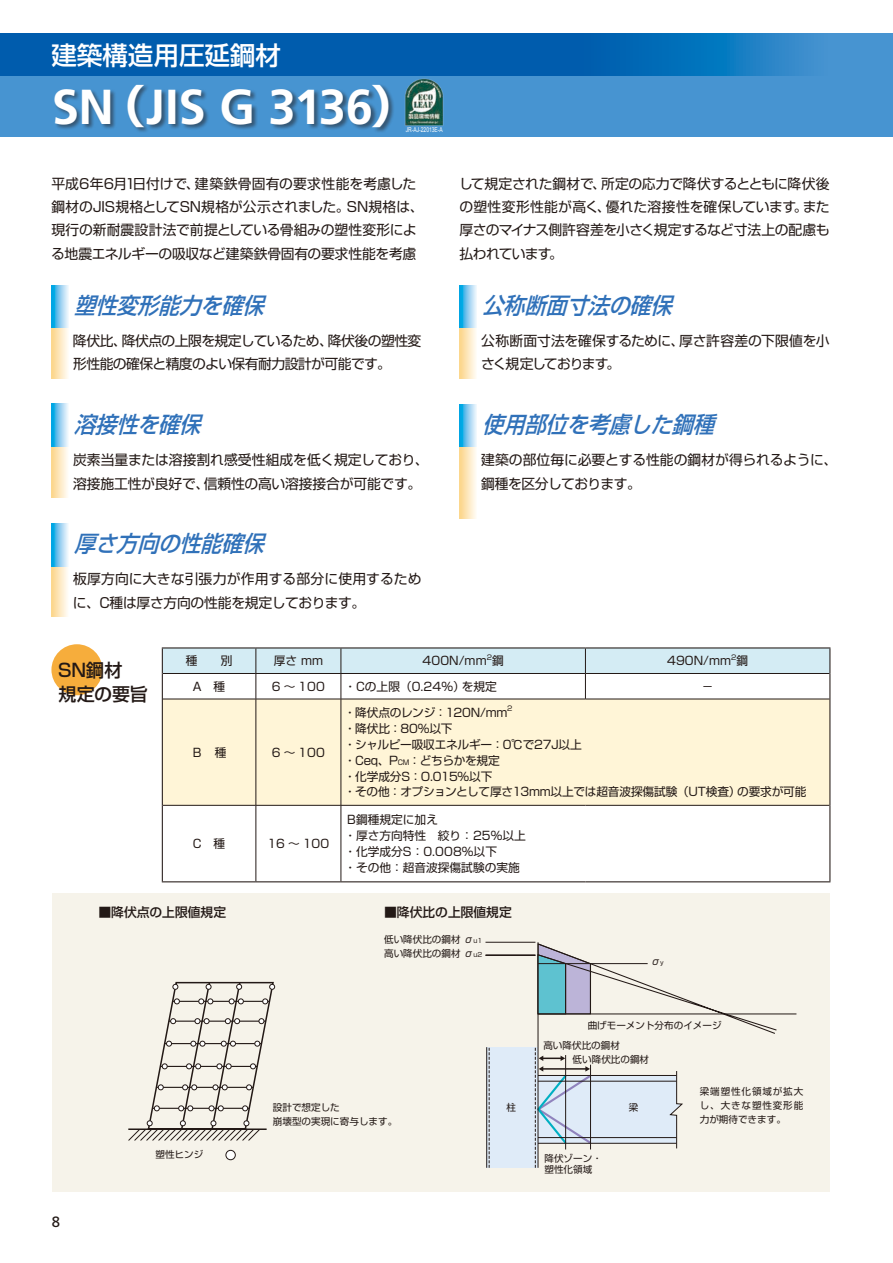
<style>
.page{position:relative;width:893px;height:1263px;background:#fff}
.page>*{position:absolute;margin:0;border:0;box-sizing:border-box;transform-origin:0 0}
.t1{font:700 49.05px "Frutiger";letter-spacing:-.01em;color:#fff}
.t2{font:500 25.5px "Shin Go Pro";color:#fff}
.t3{font:italic 500 22.65px "Shin Go";color:#3071b9;scale:.93 1}
.t4{font:500 18px/23.4px "Shin Go";letter-spacing:-.005em;color:#231916}
.t5{font:14.85px "Frutiger";color:#231916}
.t6{font:13.8px/23.4px "Shin Go";letter-spacing:-.02em;color:#231916}
.t7{font:13.8px/23.4px "Shin Go";letter-spacing:-.04em;color:#231916}
.t8{font:13.8px/23.4px "Shin Go";color:#231916}
.t9{font:12.75px "Shin Go Medium 83 pv RKSJ H";color:#231916}
.t10{font:11.7px/15.9px "Shin Go";letter-spacing:-.01em;color:#231916}
.t11{font:11.7px "Shin Go";letter-spacing:-.03em;color:#231916}
.t12{font:9.6px/13.8px "Shin Go regular 83 pv RKSJ H";color:#231916}
.t13{font:7.05px "Shin Go";color:#231916}
.t14{font:6.75px "Arial";color:#fff;scale:.73 1}
.s1{font-family:"Shin Go Pro";font-size:44.7px}
.s2{font-size:7.05px}
.s3{font-size:6.45px}
</style>
<div class="page">
<div style="left:0;top:34px;width:893px;height:102px;background:#4794d1"></div>
<svg style="left:0;top:34px;width:804px;height:41px;background:#0362b1"></svg>
<div style="left:52px;top:893px;width:778px;height:299px;background:#f6f3ea"></div>
<div style="left:163px;top:700px;width:666px;height:105px;background:#fff5d7"></div>
<hr style="left:162px;top:647px;width:94px;height:1px;background:#231916">
<hr style="left:256px;top:647px;width:85px;height:1px;background:#231916">
<hr style="left:341px;top:647px;width:244px;height:1px;background:#231916">
<hr style="left:585px;top:647px;width:245px;height:1px;background:#231916">
<hr style="left:162px;top:699px;width:1px;height:106px;background:#231916">
<hr style="left:829px;top:699px;width:1px;height:106px;background:#231916">
<hr style="left:162px;top:805px;width:1px;height:76px;background:#231916">
<hr style="left:829px;top:805px;width:1px;height:76px;background:#231916">
<hr style="left:162px;top:881px;width:94px;height:1px;background:#231916">
<hr style="left:256px;top:881px;width:85px;height:1px;background:#231916">
<hr style="left:341px;top:881px;width:244px;height:1px;background:#231916">
<hr style="left:585px;top:881px;width:245px;height:1px;background:#231916">
<svg style="left:162px;top:648px;width:668px;height:51px"></svg>
<hr style="left:163px;top:699px;width:93px;height:1px;background:#231916">
<hr style="left:256px;top:699px;width:85px;height:1px;background:#231916">
<hr style="left:256px;top:699px;width:1px;height:106px;background:#231916">
<hr style="left:341px;top:699px;width:244px;height:1px;background:#231916">
<hr style="left:341px;top:699px;width:1px;height:106px;background:#231916">
<hr style="left:585px;top:699px;width:244px;height:1px;background:#231916">
<hr style="left:163px;top:805px;width:93px;height:1px;background:#231916">
<hr style="left:256px;top:805px;width:85px;height:1px;background:#231916">
<hr style="left:256px;top:805px;width:1px;height:76px;background:#231916">
<hr style="left:341px;top:805px;width:244px;height:1px;background:#231916">
<hr style="left:341px;top:805px;width:1px;height:76px;background:#231916">
<hr style="left:585px;top:805px;width:244px;height:1px;background:#231916">
<svg style="left:128px;top:981px;width:147px;height:160px"></svg>
<hr style="left:538px;top:1013px;width:258px;height:1px;background:#231916">
<hr style="left:485px;top:955px;width:50px;height:1px;background:#231916">
<hr style="left:485px;top:954px;width:50px;height:1px;background:#231916">
<hr style="left:485px;top:942px;width:50px;height:1px;background:#231916">
<hr style="left:538px;top:942px;width:1px;height:226px;background:#231916">
<svg style="left:537px;top:942px;width:241px;height:93px"></svg>
<svg style="left:486px;top:1046px;width:197px;height:122px"></svg>
<div style="left:226px;top:1150px;width:9px;height:10px;background:#fff;border-radius:50%"></div>
<div style="left:226px;top:1150px;width:10px;height:10px;border:1px solid #231916;border-radius:50%"></div>
<svg style="left:460px;top:328px;width:16px;height:51px"></svg>
<svg style="left:51px;top:446px;width:17px;height:51px"></svg>
<svg style="left:51px;top:566px;width:17px;height:51px"></svg>
<svg style="left:52px;top:328px;width:16px;height:51px"></svg>
<svg style="left:460px;top:447px;width:16px;height:72px"></svg>
<svg style="left:460px;top:285px;width:17px;height:43px"></svg>
<svg style="left:51px;top:404px;width:17px;height:42px"></svg>
<svg style="left:51px;top:523px;width:17px;height:43px"></svg>
<svg style="left:52px;top:285px;width:17px;height:43px"></svg>
<svg style="left:460px;top:404px;width:17px;height:43px"></svg>
<div style="left:51px;top:644px;width:51px;height:51px;background:#f6ad3c;border-radius:50%"></div>
<div style="left:54px;top:84px;width:341px;height:49px;background:#231916;opacity:.5"></div>
<img style="left:397px;top:75px;width:54px;height:51px">
<h2 class="t2" style="left:51px;top:34px;width:231px">建築構造用圧延鋼材</h2>
<h1 class="t1" style="left:52px;top:78px;width:365px">SN<span class="s1">（</span>JIS G 3136<span class="s1">）</span></h1>
<p class="t14" style="left:406px;top:125px;width:52px">JR-AJ-22013E-A</p>
<p class="t6" style="left:51px;top:171px;width:374px">平成6年6月1日付けで、建築鉄骨固有の要求性能を考慮した鋼材のJIS規格としてSN規格が公示されました。SN規格は、現行の新耐震設計法で前提としている骨組みの塑性変形による地震エネルギーの吸収など建築鉄骨固有の要求性能を考慮</p>
<p class="t6" style="left:459px;top:171px;width:372px;text-align:justify">して規定された鋼材で、所定の応力で降伏するとともに降伏後の塑性変形性能が高く、優れた溶接性を確保しています。また厚さのマイナス側許容差を小さく規定するなど寸法上の配慮も払われています。</p>
<h3 class="t3" style="left:74px;top:290px;width:213px">塑性変形能力を確保</h3>
<p class="t7" style="left:73px;top:328px;width:350px">降伏比、降伏点の上限を規定しているため、降伏後の塑性変形性能の確保と精度のよい保有耐力設計が可能です。</p>
<h3 class="t3" style="left:74px;top:410px;width:145px">溶接性を確保</h3>
<p class="t6" style="left:73px;top:448px;width:357px">炭素当量または溶接割れ感受性組成を低く規定しており、溶接施工性が良好で、信頼性の高い溶接接合が可能です。</p>
<h3 class="t3" style="left:74px;top:528px;width:213px">厚さ方向の性能確保</h3>
<p class="t8" style="left:73px;top:566px;width:350px">板厚方向に大きな引張力が作用する部分に使用するために、C種は厚さ方向の性能を規定しております。</p>
<h3 class="t3" style="left:482px;top:290px;width:213px">公称断面寸法の確保</h3>
<p class="t6" style="left:481px;top:328px;width:350px">公称断面寸法を確保するために、厚さ許容差の下限値を小さく規定しております。</p>
<h3 class="t3" style="left:482px;top:410px;width:258px">使用部位を考慮した鋼種</h3>
<p class="t6" style="left:481px;top:448px;width:358px">建築の部位毎に必要とする性能の鋼材が得られるように、鋼種を区分しております。</p>
<h3 class="t4" style="left:58px;top:658px;width:91px">SN鋼材<br>規定の要旨</h3>
<p class="t10" style="left:186px;top:652px;width:48px">種　　別</p>
<p class="t10" style="left:274px;top:652px;width:51px">厚さ mm</p>
<p class="t10" style="left:423px;top:652px;width:66px">400N/mm</p>
<p class="t13" style="left:487px;top:652px;width:7px">2</p>
<p class="t10" style="left:492px;top:652px;width:13px">鋼</p>
<p class="t10" style="left:667px;top:652px;width:66px">490N/mm</p>
<p class="t13" style="left:731px;top:652px;width:7px">2</p>
<p class="t10" style="left:736px;top:652px;width:13px">鋼</p>
<p class="t10" style="left:193px;top:678px;width:34px">A　種</p>
<p class="t10" style="left:272px;top:678px;width:55px">6 〜 100</p>
<p class="t10" style="left:344px;top:678px;width:154px">・Cの上限（0.24%）を規定</p>
<p class="t10" style="left:702px;top:678px;width:13px">−</p>
<p class="t10" style="left:192px;top:743px;width:37px">Ｂ　種</p>
<p class="t10" style="left:272px;top:743px;width:55px">6 〜 100</p>
<p class="t10" style="left:193px;top:835px;width:34px">C　種</p>
<p class="t10" style="left:267px;top:835px;width:63px">16 〜 100</p>
<p class="t11" style="left:344px;top:704px;width:165px">・降伏点のレンジ：120N/mm</p>
<p class="t13" style="left:507px;top:704px;width:7px">2</p>
<p class="t10" style="left:344px;top:720px;width:464px">・降伏比：80%以下<br>・シャルピー吸収エネルギー：0℃で27J以上<br>・Ceq、P<span class="s2">CM</span>：どちらかを規定<br>・化学成分S：O.015%以下<br>・その他：オプションとして厚さ13mm以上では超音波探傷試験（UT検査）の要求が可能</p>
<p class="t10" style="left:344px;top:811px;width:183px">B鋼種規定に加え<br>・厚さ方向特性　絞り：25%以上・化学成分S：0.008%以下<br>・その他：超音波探傷試験の実施</p>
<p class="t9" style="left:99px;top:903px;width:129px">■降伏点の上限値規定</p>
<p class="t9" style="left:384px;top:903px;width:129px">■降伏比の上限値規定</p>
<p class="t12" style="left:384px;top:932px;width:100px">低い降伏比の鋼材 σ<span class="s3">u1</span>高い降伏比の鋼材 σ<span class="s3">u2</span></p>
<p class="t12" style="left:651px;top:953px;width:15px">σ<span class="s3">y</span></p>
<p class="t12" style="left:588px;top:1018px;width:135px">曲げモーメント分布のイメージ</p>
<p class="t12" style="left:573px;top:1038px;width:78px;text-indent:-29px">高い降伏比の鋼材<br>低い降伏比の鋼材</p>
<p class="t5" style="left:52px;top:1212px;width:10px">8</p>
<p class="t12" style="left:156px;top:1147px;width:49px">塑性ヒンジ</p>
<p class="t12" style="left:273px;top:1100px;width:126px">設計で想定した<br>崩壊型の実現に寄与します。</p>
<p class="t12" style="left:506px;top:1100px;width:11px">柱</p>
<p class="t12" style="left:629px;top:1100px;width:11px">梁</p>
<p class="t12" style="left:544px;top:1152px;width:59px;line-height:11.6px">降伏ゾーン・塑性化領域</p>
<p class="t12" style="left:700px;top:1084px;width:105px;text-align:justify">梁端塑性化領域が拡大し、大きな塑性変形能力が期待できます。</p>
</div>
